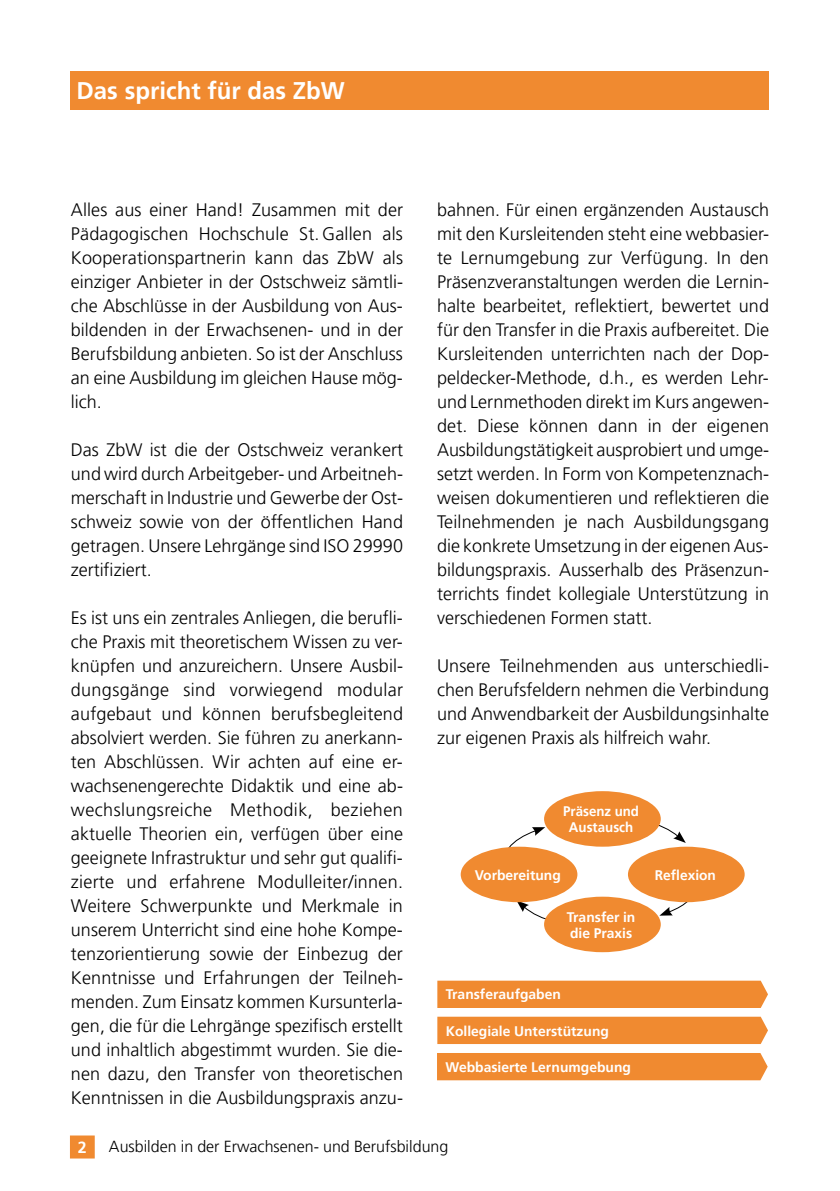
<style>
.page{position:relative;width:840px;height:1191px;background:#fff}
.page>*{position:absolute;margin:0;border:0;box-sizing:border-box;transform-origin:0 0}
.t1{font:700 24px "Frutiger LT Pro";color:#fff}
.t2{font:300 18px/24px "Frutiger LT Pro";color:#000;text-align:justify}
.t3{font:300 16px "Frutiger LT Pro";color:#000}
.t4{font:700 16px "Frutiger LT Pro";color:#fff}
.t5{font:700 13.8px/15.8px "Frutiger LT Pro";color:#fff}
.t6{font:700 13.8px/15.8px "Frutiger LT Pro";color:#fff;text-align:center;scale:.96 1}
</style>
<div class="page">
<div style="left:70px;top:1135px;width:25px;height:23px;background:#f08a30"></div>
<div style="left:71px;top:71px;width:697px;height:38px;background:#f08a30"></div>
<div style="left:437px;top:980px;width:330px;height:28px;background:#f08a30"></div>
<div style="left:437px;top:1016px;width:330px;height:28px;background:#f08a30"></div>
<div style="left:437px;top:1053px;width:330px;height:27px;background:#f08a30"></div>
<svg style="left:659px;top:899px;width:41px;height:16px"></svg>
<svg style="left:630px;top:817px;width:55px;height:26px"></svg>
<svg style="left:516px;top:900px;width:29px;height:19px"></svg>
<svg style="left:510px;top:827px;width:35px;height:19px"></svg>
<div style="left:460px;top:846px;width:117px;height:56px;background:#f08a30;border-radius:50%"></div>
<div style="left:627px;top:846px;width:117px;height:56px;background:#f08a30;border-radius:50%"></div>
<div style="left:543px;top:896px;width:117px;height:56px;background:#f08a30;border-radius:50%"></div>
<div style="left:543px;top:791px;width:117px;height:55px;background:#f08a30;border-radius:50%"></div>
<h1 class="t1" style="left:77px;top:76px;width:270px">Das spricht für das ZbW</h1>
<p class="t2" style="left:71px;top:198px;width:333px">Alles aus einer Hand! Zusammen mit der Pädagogischen Hochschule St. Gallen als Kooperationspartnerin kann das ZbW als einziger Anbieter in der Ostschweiz sämtli&shy;che Abschlüsse in der Ausbildung von Aus&shy;bildenden in der Erwachsenen- und in der Berufsbildung anbieten. So ist der Anschluss an eine Ausbildung im gleichen Hause mög&shy;lich.</p>
<p class="t2" style="left:71px;top:438px;width:333px">Das ZbW ist die der Ostschweiz verankert und wird durch Arbeitgeber- und Arbeitneh&shy;merschaft in Industrie und Gewerbe der Ost&shy;schweiz sowie von der öffentlichen Hand getragen. Unsere Lehrgänge sind ISO 29990 zertifiziert.</p>
<p class="t2" style="left:71px;top:606px;width:333px">Es ist uns ein zentrales Anliegen, die berufli&shy;che Praxis mit theoretischem Wissen zu ver&shy;knüpfen und anzureichern. Unsere Ausbil&shy;dungsgänge sind vorwiegend modular aufgebaut und können berufsbegleitend absolviert werden. Sie führen zu anerkann&shy;ten Abschlüssen. Wir achten auf eine er&shy;wachsenengerechte Didaktik und eine ab&shy;wechslungsreiche Methodik, beziehen aktuelle Theorien ein, verfügen über eine geeignete Infrastruktur und sehr gut qualifi&shy;zierte und erfahrene Modulleiter/innen.<br>Weitere Schwerpunkte und Merkmale in unserem Unterricht sind eine hohe Kompe&shy;tenzorientierung sowie der Einbezug der Kenntnisse und Erfahrungen der Teilneh&shy;menden. Zum Einsatz kommen Kursunterla&shy;gen, die für die Lehrgänge spezifisch erstellt und inhaltlich abgestimmt wurden. Sie die&shy;nen dazu, den Transfer von theoretischen Kenntnissen in die Ausbildungspraxis anzu-</p>
<p class="t2" style="left:437px;top:198px;width:333px">bahnen. Für einen ergänzenden Austausch mit den Kursleitenden steht eine webbasier&shy;te Lernumgebung zur Verfügung. In den Präsenzveranstaltungen werden die Lernin&shy;halte bearbeitet, reflektiert, bewertet und für den Transfer in die Praxis aufbereitet. Die Kursleitenden unterrichten nach der Dop&shy;peldecker-Methode, d.h., es werden Lehr&shy;und Lernmethoden direkt im Kurs angewen&shy;det. Diese können dann in der eigenen Ausbildungstätigkeit ausprobiert und umge&shy;setzt werden. In Form von Kompetenznach&shy;weisen dokumentieren und reflektieren die Teilnehmenden je nach Ausbildungsgang die konkrete Umsetzung in der eigenen Aus&shy;bildungspraxis. Ausserhalb des Präsenzun&shy;terrichts findet kollegiale Unterstützung in verschiedenen Formen statt.</p>
<p class="t2" style="left:437px;top:654px;width:333px">Unsere Teilnehmenden aus unterschiedli&shy;chen Berufsfeldern nehmen die Verbindung und Anwendbarkeit der Ausbildungsinhalte zur eigenen Praxis als hilfreich wahr.</p>
<p class="t6" style="left:563px;top:803px;width:81px">Präsenz und<br>Austausch</p>
<p class="t5" style="left:474px;top:867px;width:88px">Vorbereitung</p>
<p class="t5" style="left:654px;top:867px;width:63px">Reflexion</p>
<p class="t5" style="left:566px;top:909px;width:70px">Transfer in die Praxis</p>
<p class="t5" style="left:445px;top:986px;width:117px">Transferaufgaben</p>
<p class="t5" style="left:445px;top:1022px;width:165px">Kollegiale Unterstützung</p>
<p class="t5" style="left:445px;top:1059px;width:187px">Webbasierte Lernumgebung</p>
<p class="t4" style="left:78px;top:1137px;width:10px">2</p>
<p class="t3" style="left:109px;top:1137px;width:341px">Ausbilden in der Erwachsenen- und Berufsbildung</p>
</div>
